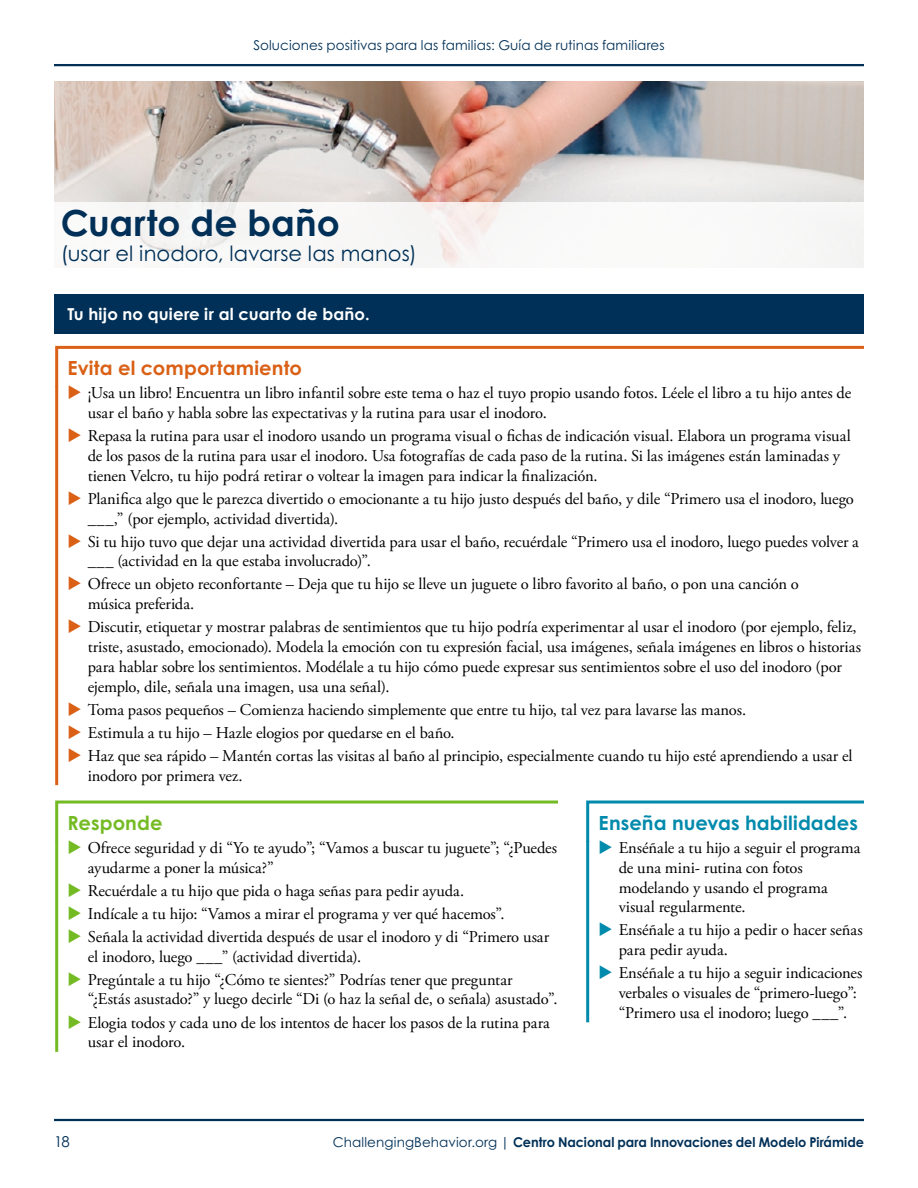
<style>
.page{position:relative;width:918px;height:1188px;background:#fff}
.page>*{position:absolute;margin:0;border:0;box-sizing:border-box;transform-origin:0 0}
.Heading_1{font:700 36px "Century Gothic Pro";color:#003057}
.Heading_1-2{font:21px "Century Gothic Pro";letter-spacing:.005em;color:#003057}
.Teach_-_Heading_3{font:700 19.5px "Century Gothic Pro";letter-spacing:.005em;color:#008aac}
.Prevent_-_Heading_3{font:700 19.5px "Century Gothic Pro";letter-spacing:.01em;color:#da6016}
.Respond_-_Heading_3{font:700 19.5px "Century Gothic Pro";letter-spacing:.005em;color:#74bb23}
.Prevent_-_Bullet_lis{font:16.5px/19.8px "Adobe Garamond Pro";letter-spacing:-.005em;color:#000}
.Respond_-_Bullet_lis{font:16.5px/19.8px "Adobe Garamond Pro";letter-spacing:-.005em;color:#000}
.Teach_-_Bullet_list{font:16.5px/19.8px "Adobe Garamond Pro";letter-spacing:-.005em;color:#000}
.Reason_-_Heading_2{font:700 16.5px "Century Gothic Pro";letter-spacing:.01em;color:#fff}
.t1{font:15px "Century Gothic Pro";color:#003057}
.t2{font:700 13.5px "Century Gothic Pro";color:#003057;scale:.95 1}
.t3{font:13.5px "Century Gothic Pro";letter-spacing:.01em;color:#003057}
.s1{font-weight:400}
</style>
<div class="page">
<hr style="left:54px;top:1119px;width:810px;height:2px;background:#003057">
<hr style="left:54px;top:64px;width:810px;height:2px;background:#003057">
<img style="left:54px;top:81px;width:810px;height:121px">
<div style="left:54px;top:202px;width:810px;height:66px;background:#f8f8f7"></div>
<div style="left:54px;top:295px;width:810px;height:39px;background:#003057"></div>
<hr style="left:55px;top:386px;width:3px;height:399px;background:#da6016">
<hr style="left:55px;top:841px;width:3px;height:211px;background:#74bb23">
<hr style="left:586px;top:841px;width:3px;height:181px;background:#008aac">
<svg style="left:55px;top:345px;width:809px;height:54px"></svg>
<svg style="left:55px;top:800px;width:503px;height:54px"></svg>
<svg style="left:586px;top:800px;width:278px;height:54px"></svg>
<p class="t3" style="left:253px;top:37px;width:413px">Soluciones positivas para las familias: Guía de rutinas familiares</p>
<h1 class="Heading_1" style="left:61px;top:200px;width:281px">Cuarto de baño</h1>
<h1 class="Heading_1-2" style="left:61px;top:241px;width:358px">(usar el inodoro, lavarse las manos)</h1>
<h2 class="Reason_-_Heading_2" style="left:68px;top:304px;width:304px">Tu hijo no quiere ir al cuarto de baño.</h2>
<h3 class="Prevent_-_Heading_3" style="left:68px;top:356px;width:236px">Evita el comportamiento</h3>
<p class="Prevent_-_Bullet_lis" style="left:88px;top:384px;width:765px">¡Usa un libro! Encuentra un libro infantil sobre este tema o haz el tuyo propio usando fotos. Léele el libro a tu hijo antes de usar el baño y habla sobre las expectativas y la rutina para usar el inodoro.</p>
<p class="Prevent_-_Bullet_lis" style="left:88px;top:427px;width:765px">Repasa la rutina para usar el inodoro usando un programa visual o fichas de indicación visual. Elabora un programa visual de los pasos de la rutina para usar el inodoro. Usa fotografías de cada paso de la rutina. Si las imágenes están laminadas y tienen Velcro, tu hijo podrá retirar o voltear la imagen para indicar la finalización.</p>
<p class="Prevent_-_Bullet_lis" style="left:88px;top:489px;width:768px">Planifica algo que le parezca divertido o emocionante a tu hijo justo después del baño, y dile “Primero usa el inodoro, luego ___,” (por ejemplo, actividad divertida).</p>
<p class="Prevent_-_Bullet_lis" style="left:88px;top:532px;width:773px">Si tu hijo tuvo que dejar una actividad divertida para usar el baño, recuérdale “Primero usa el inodoro, luego puedes volver a ___ (actividad en la que estaba involucrado)”.</p>
<p class="Prevent_-_Bullet_lis" style="left:88px;top:575px;width:713px">Ofrece un objeto reconfortante – Deja que tu hijo se lleve un juguete o libro favorito al baño, o pon una canción o música preferida.</p>
<p class="Prevent_-_Bullet_lis" style="left:88px;top:618px;width:775px">Discutir, etiquetar y mostrar palabras de sentimientos que tu hijo podría experimentar al usar el inodoro (por ejemplo, feliz, triste, asustado, emocionado). Modela la emoción con tu expresión facial, usa imágenes, señala imágenes en libros o historias para hablar sobre los sentimientos. Modélale a tu hijo cómo puede expresar sus sentimientos sobre el uso del inodoro (por ejemplo, dile, señala una imagen, usa una señal).</p>
<p class="Prevent_-_Bullet_lis" style="left:88px;top:700px;width:660px">Toma pasos pequeños – Comienza haciendo simplemente que entre tu hijo, tal vez para lavarse las manos.</p>
<p class="Prevent_-_Bullet_lis" style="left:88px;top:723px;width:368px">Estimula a tu hijo – Hazle elogios por quedarse en el baño.</p>
<p class="Prevent_-_Bullet_lis" style="left:88px;top:746px;width:766px">Haz que sea rápido – Mantén cortas las visitas al baño al principio, especialmente cuando tu hijo esté aprendiendo a usar el inodoro por primera vez.</p>
<h3 class="Respond_-_Heading_3" style="left:68px;top:811px;width:97px">Responde</h3>
<p class="Respond_-_Bullet_lis" style="left:88px;top:838px;width:471px">Ofrece seguridad y di “Yo te ayudo”; “Vamos a buscar tu juguete”; “¿Puedes ayudarme a poner la música?”</p>
<p class="Respond_-_Bullet_lis" style="left:88px;top:881px;width:378px">Recuérdale a tu hijo que pida o haga señas para pedir ayuda.</p>
<p class="Respond_-_Bullet_lis" style="left:88px;top:904px;width:419px">Indícale a tu hijo: “Vamos a mirar el programa y ver qué hacemos”.</p>
<p class="Respond_-_Bullet_lis" style="left:88px;top:927px;width:463px">Señala la actividad divertida después de usar el inodoro y di “Primero usar el inodoro, luego ___” (actividad divertida).</p>
<p class="Respond_-_Bullet_lis" style="left:88px;top:970px;width:471px">Pregúntale a tu hijo “¿Cómo te sientes?” Podrías tener que preguntar “¿Estás asustado?” y luego decirle “Di (o haz la señal de, o señala) asustado”.</p>
<p class="Respond_-_Bullet_lis" style="left:88px;top:1013px;width:464px">Elogia todos y cada uno de los intentos de hacer los pasos de la rutina para usar el inodoro.</p>
<h3 class="Teach_-_Heading_3" style="left:598px;top:811px;width:261px">Enseña nuevas habilidades</h3>
<p class="Teach_-_Bullet_list" style="left:619px;top:838px;width:243px">Enséñale a tu hijo a seguir el programa de una mini- rutina con fotos modelando y usando el programa visual regularmente.</p>
<p class="Teach_-_Bullet_list" style="left:619px;top:921px;width:245px">Enséñale a tu hijo a pedir o hacer señas para pedir ayuda.</p>
<p class="Teach_-_Bullet_list" style="left:619px;top:964px;width:245px">Enséñale a tu hijo a seguir indicaciones verbales o visuales de “primero-luego”: “Primero usa el inodoro; luego ___”.</p>
<p class="t1" style="left:54px;top:1132px;width:17px">18</p>
<p class="t2" style="left:333px;top:1133px;width:561px"><span class="s1">ChallengingBehavior.org |</span> Centro Nacional para Innovaciones del Modelo Pirámide</p>
</div>
